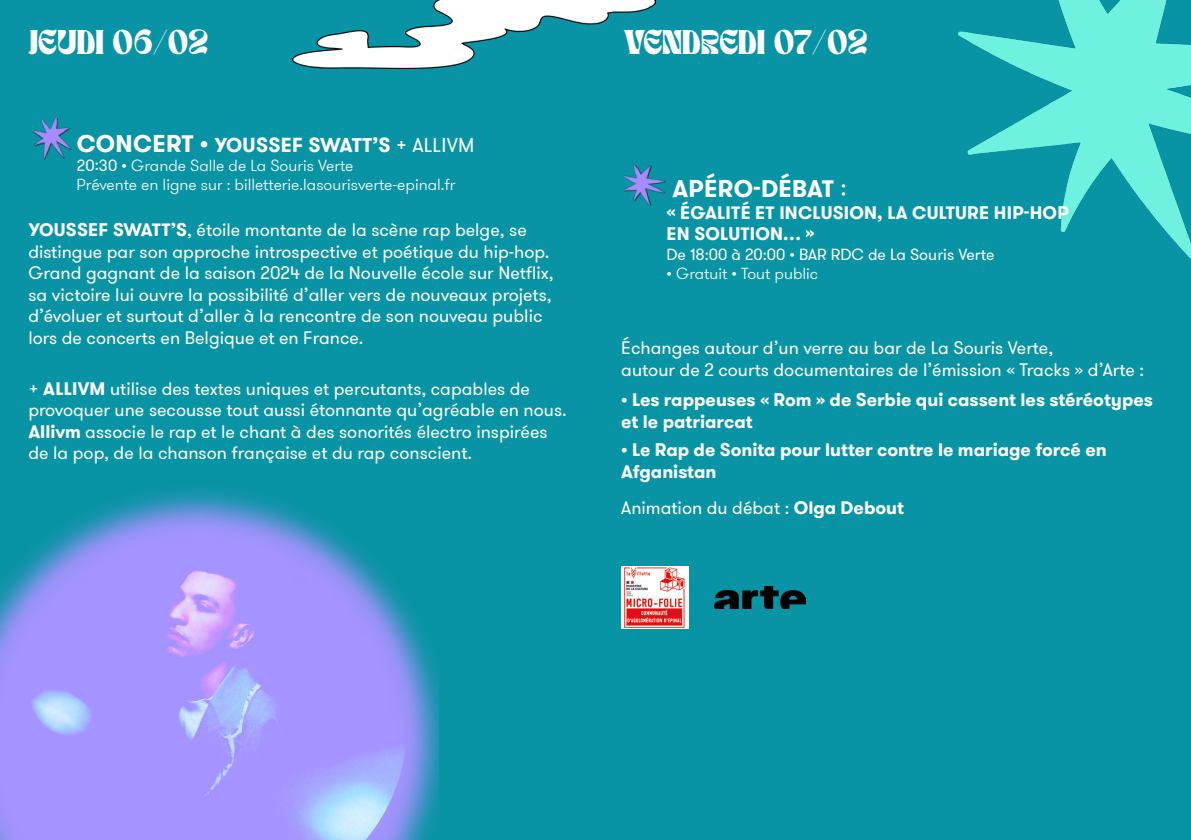
<style>
.page{position:relative;width:1191px;height:840px;background:#fff}
.page>*{position:absolute;margin:0;border:0;box-sizing:border-box;transform-origin:0 0}
.t1{font:24px "TAN NIMBUS";color:#fff}
.t2{font:700 24px "GT Walsheim Pro";letter-spacing:.015em;color:#fff}
.t3{font:700 20px "GT Walsheim Pro";letter-spacing:.015em;color:#fff}
.t4{font:18px/21.6px "GT Walsheim Pro";color:#fff}
.t5{font:700 18px/22px "GT Walsheim Pro";color:#fff}
.t6{font:300 16px/19.2px "GT Walsheim Pro";color:#fff}
.t7{font:16px "GT Walsheim Pro";color:#fff}
.s1{font-size:24px}
.s2{font-weight:400}
.s3{font-weight:700}
</style>
<div class="page">
<div style="left:584px;top:0;width:607px;height:839px;background:#0894a5"></div>
<img style="left:958px;top:0;width:233px;height:259px">
<div style="left:0;top:0;width:607px;height:839px;background:#0894a5"></div>
<img style="left:0;top:492px;width:438px;height:347px">
<img style="left:13px;top:544px;width:393px;height:295px">
<img style="left:292px;top:0;width:363px;height:69px">
<img style="left:32px;top:117px;width:40px;height:43px">
<img style="left:623px;top:164px;width:43px;height:42px">
<img style="left:621px;top:566px;width:68px;height:62px">
<img style="left:714px;top:586px;width:92px;height:22px">
<h1 class="t1" style="left:28px;top:31px;width:182px">JEUDI 06/02</h1>
<p class="t3" style="left:77px;top:132px;width:399px"><span class="s1">CONCERT •</span> YOUSSEF SWATT’S <span class="s2">+ ALLIVM</span></p>
<p class="t6" style="left:77px;top:156px;width:380px"><span class="s2">20:30</span> • Grande Salle de La Souris Verte<br>Prévente en ligne sur : billetterie.lasourisverte-epinal.fr</p>
<p class="t4" style="left:28px;top:219px;width:527px"><span class="s3">YOUSSEF SWATT’S</span>, étoile montante de la scène rap belge, se distingue par son approche introspective et poétique du hip-hop.<br>Grand gagnant de la saison 2024 de la Nouvelle école sur Netflix, sa victoire lui ouvre la possibilité d’aller vers de nouveaux projets, d’évoluer et surtout d’aller à la rencontre de son nouveau public lors de concerts en Belgique et en France.</p>
<p class="t4" style="left:28px;top:378px;width:540px">+ <span class="s3">ALLIVM</span> utilise des textes uniques et percutants, capables de provoquer une secousse tout aussi étonnante qu’agréable en nous.<br><span class="s3">Allivm</span> associe le rap et le chant à des sonorités électro inspirées de la pop, de la chanson française et du rap conscient.</p>
<h1 class="t1" style="left:624px;top:31px;width:246px">VENDREDI 07/02</h1>
<h1 class="t2" style="left:672px;top:173px;width:175px">APÉRO-DÉBAT <span class="s2">:</span></h1>
<p class="t5" style="left:666px;top:202px;width:404px">« ÉGALITÉ ET INCLUSION, LA CULTURE HIP-HOP<br>EN SOLUTION… »</p>
<p class="t7" style="left:666px;top:244px;width:329px">De 18:00 à 20:00 • BAR RDC de La Souris Verte</p>
<p class="t6" style="left:666px;top:264px;width:153px">• Gratuit • Tout public</p>
<p class="t4" style="left:621px;top:337px;width:524px">Échanges autour d’un verre au bar de La Souris Verte,<br>autour de 2 courts documentaires de l’émission « Tracks » d’Arte :</p>
<p class="t5" style="left:621px;top:388px;width:533px">• Les rappeuses « Rom » de Serbie qui cassent les stéréotypes et le patriarcat</p>
<p class="t5" style="left:621px;top:438px;width:487px">• Le Rap de Sonita pour lutter contre le mariage forcé en<br>Afganistan</p>
<p class="t4" style="left:621px;top:496px;width:284px">Animation du débat : <span class="s3">Olga Debout</span></p>
</div>
